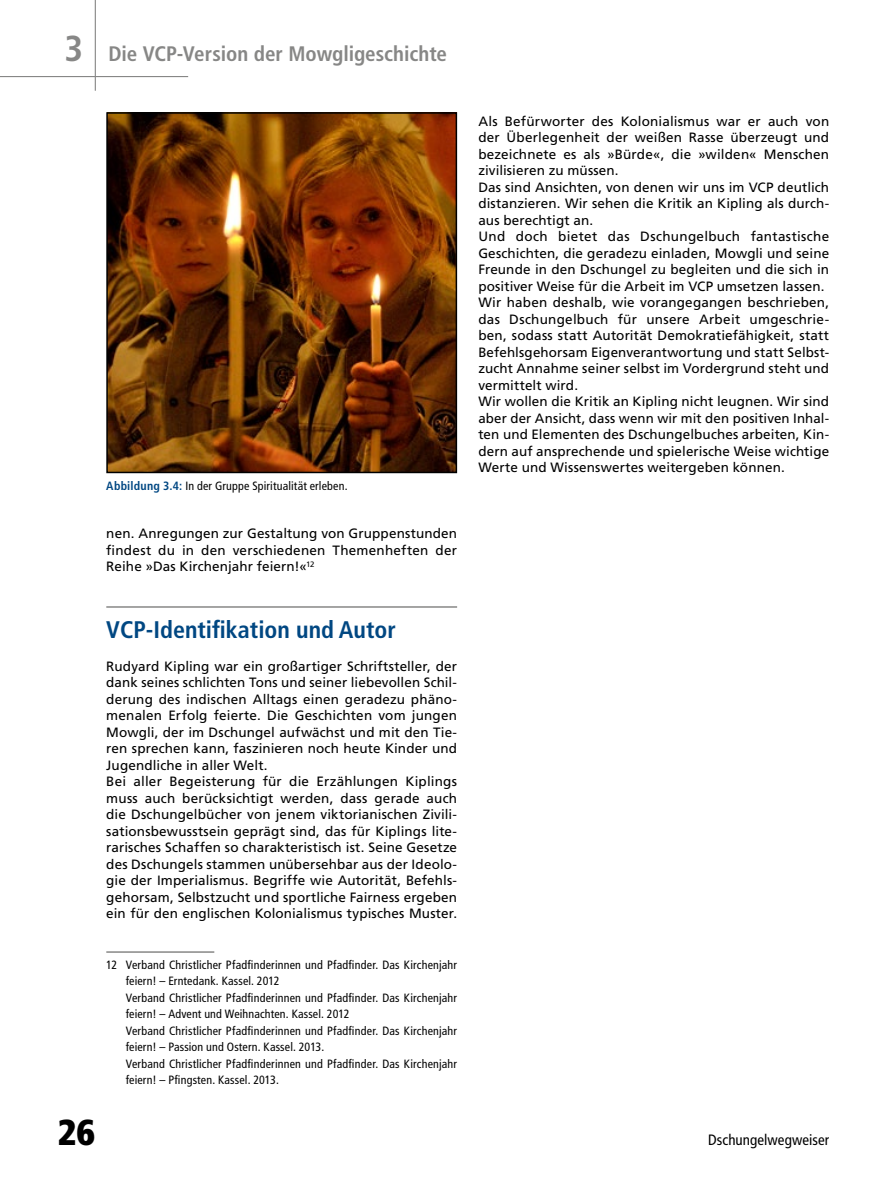
<style>
.page{position:relative;width:893px;height:1191px;background:#fff}
.page>*{position:absolute;margin:0;border:0;box-sizing:border-box;transform-origin:0 0}
.t1{font:900 condensed 36px "Frutiger LT Std";color:#000}
.t2{font:700 condensed 24px "Frutiger LT Std";color:#004782}
.t3{font:700 condensed 21px "Frutiger LT Std";color:#878786}
.t4{font:condensed 15px "Frutiger LT Std";letter-spacing:.005em;color:#000}
.t5{font:13.5px/16.5px "Frutiger LT Std";letter-spacing:.01em;color:#000}
.t6{font:condensed 12px/16.5px "Frutiger LT Std";letter-spacing:.015em;color:#000}
.s1{font-size:36px}
.s2{font-weight:700;color:#004782}
</style>
<div class="page">
<hr style="left:0;top:76px;width:188px;height:1px;background:#878786">
<hr style="left:95px;top:0;width:1px;height:91px;background:#878786">
<hr style="left:106px;top:606px;width:351px;height:2px;background:#878786">
<hr style="left:106px;top:951px;width:108px;height:1px;background:#878786">
<img style="left:109px;top:115px;width:345px;height:355px">
<div style="left:106px;top:112px;width:351px;height:361px;border:2px solid #000"></div>
<h3 class="t3" style="left:65px;top:41px;width:384px"><span class="s1">3</span> Die VCP-Version der Mowgligeschichte</h3>
<p class="t6" style="left:106px;top:477px;width:243px"><span class="s2">Abbildung 3.4:</span> In der Gruppe Spiritualität erleben.</p>
<p class="t5" style="left:106px;top:525px;width:352px;text-align:justify">nen. Anregungen zur Gestaltung von Gruppenstunden findest du in den verschiedenen Themenheften der Reihe »Das Kirchenjahr feiern!«<sup>12</sup></p>
<h2 class="t2" style="left:106px;top:615px;width:291px">VCP-Identifikation und Autor</h2>
<p class="t5" style="left:106px;top:657px;width:352px">Rudyard Kipling war ein großartiger Schriftsteller, der dank seines schlichten Tons und seiner liebevollen Schil&shy;derung des indischen Alltags einen geradezu phäno&shy;menalen Erfolg feierte. Die Geschichten vom jungen Mowgli, der im Dschungel aufwächst und mit den Tie&shy;ren sprechen kann, faszinieren noch heute Kinder und Jugendliche in aller Welt.<br>Bei aller Begeisterung für die Erzählungen Kiplings muss auch berücksichtigt werden, dass gerade auch die Dschungelbücher von jenem viktorianischen Zivili&shy;sationsbewusstsein geprägt sind, das für Kiplings lite&shy;rarisches Schaffen so charakteristisch ist. Seine Gesetze des Dschungels stammen unübersehbar aus der Ideolo&shy;gie der Imperialismus. Begriffe wie Autorität, Befehls&shy;gehorsam, Selbstzucht und sportliche Fairness ergeben ein für den englischen Kolonialismus typisches Muster.</p>
<p class="t6" style="left:126px;top:956px;width:333px;text-indent:-20px">12 Verband Christlicher Pfadfinderinnen und Pfadfinder. Das Kirchenjahr feiern! – Erntedank. Kassel. 2012<br>Verband Christlicher Pfadfinderinnen und Pfadfinder. Das Kirchenjahr feiern! – Advent und Weihnachten. Kassel. 2012<br>Verband Christlicher Pfadfinderinnen und Pfadfinder. Das Kirchenjahr feiern! – Passion und Ostern. Kassel. 2013.<br>Verband Christlicher Pfadfinderinnen und Pfadfinder. Das Kirchenjahr feiern! – Pfingsten. Kassel. 2013.</p>
<h1 class="t1" style="left:58px;top:1110px;width:39px">26</h1>
<p class="t5" style="left:478px;top:113px;width:352px">Als Befürworter des Kolonialismus war er auch von der Überlegenheit der weißen Rasse überzeugt und bezeichnete es als »Bürde«, die »wilden« Menschen zivilisieren zu müssen.<br>Das sind Ansichten, von denen wir uns im VCP deutlich distanzieren. Wir sehen die Kritik an Kipling als durch&shy;aus berechtigt an.<br>Und doch bietet das Dschungelbuch fantastische Geschichten, die geradezu einladen, Mowgli und seine Freunde in den Dschungel zu begleiten und die sich in positiver Weise für die Arbeit im VCP umsetzen lassen.<br>Wir haben deshalb, wie vorangegangen beschrieben, das Dschungelbuch für unsere Arbeit umgeschrie&shy;ben, sodass statt Autorität Demokratiefähigkeit, statt Befehlsgehorsam Eigenverantwortung und statt Selbst&shy;zucht Annahme seiner selbst im Vordergrund steht und vermittelt wird.<br>Wir wollen die Kritik an Kipling nicht leugnen. Wir sind aber der Ansicht, dass wenn wir mit den positiven Inhal&shy;ten und Elementen des Dschungelbuches arbeiten, Kin&shy;dern auf ansprechende und spielerische Weise wichtige Werte und Wissenswertes weitergeben können.</p>
<p class="t4" style="left:708px;top:1131px;width:123px">Dschungelwegweiser</p>
</div>
